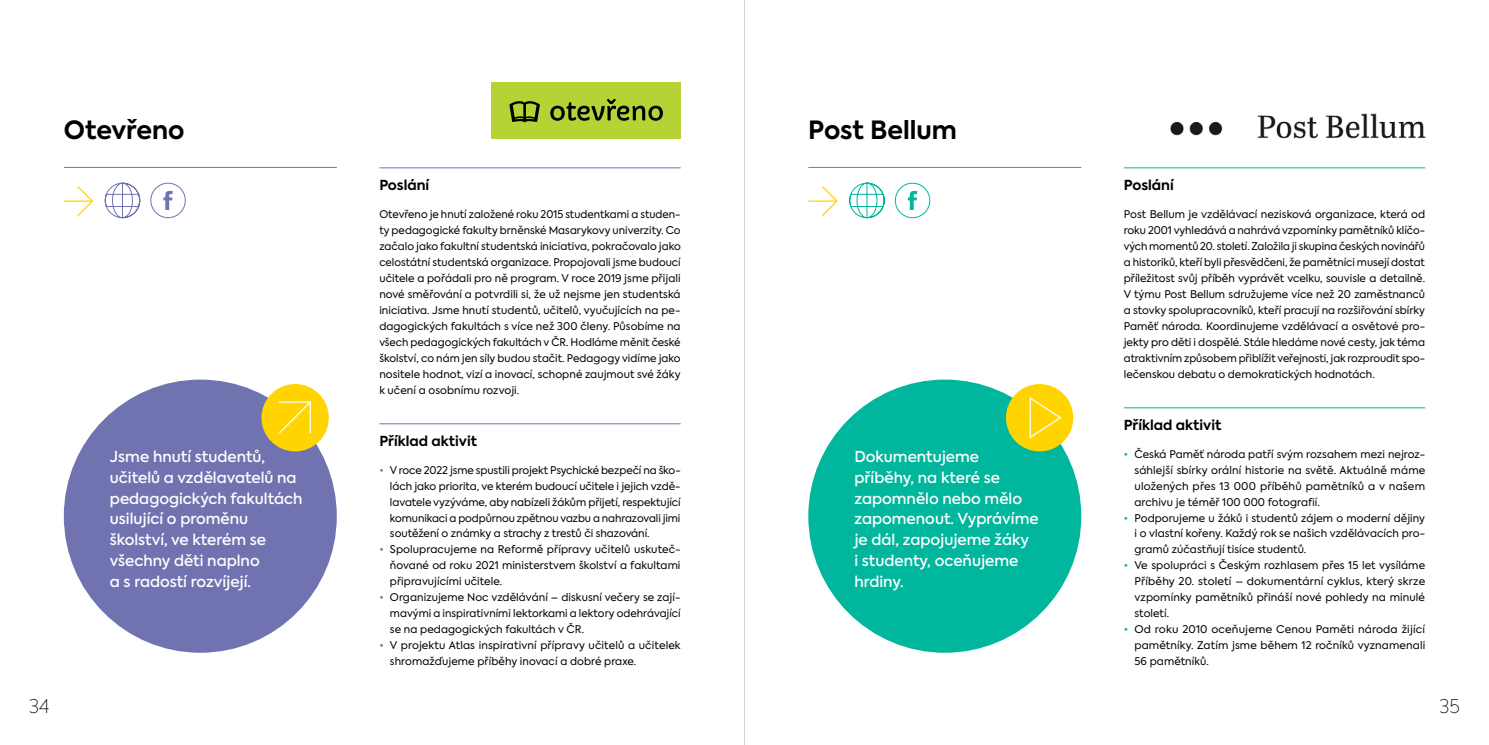
<style>
.page{position:relative;width:1489px;height:745px;background:#fff}
.page>*{position:absolute;margin:0;border:0;box-sizing:border-box;transform-origin:0 0}
.t1{font:700 25px "Axiforma";letter-spacing:-.005em;color:#000}
.t2{font:100 18.75px "Axiforma";color:#000}
.t3{font:500 15px/20.8px "Axiforma";color:#fff}
.t4{font:700 13.75px "Axiforma";color:#000}
.t5{font:10.5px/16px "Axiforma";letter-spacing:.005em;color:#000;text-align:justify}
.s1{color:#7173b1}
.s2{color:#00b69d}
</style>
<div class="page">
<div style="left:64px;top:379px;width:273px;height:273px;background:#7173b1;border-radius:50%"></div>
<div style="left:261px;top:384px;width:68px;height:67px;background:#ffd400;border-radius:50%"></div>
<hr style="left:379px;top:167px;width:301px;height:1px;background:#7173b1">
<hr style="left:379px;top:423px;width:301px;height:1px;background:#7173b1">
<div style="left:491px;top:82px;width:189px;height:57px;background:#b5d334"></div>
<svg style="left:550px;top:99px;width:113px;height:22px"></svg>
<svg style="left:509px;top:101px;width:31px;height:21px"></svg>
<svg style="left:278px;top:401px;width:33px;height:33px"></svg>
<div style="left:150px;top:182px;width:36px;height:36px;border:1px solid #7173b1;border-radius:50%"></div>
<svg style="left:163px;top:190px;width:10px;height:20px"></svg>
<hr style="left:64px;top:167px;width:273px;height:1px;background:#7173b1">
<svg style="left:77px;top:186px;width:17px;height:30px"></svg>
<hr style="left:64px;top:200px;width:28px;height:2px;background:#ffd400">
<svg style="left:104px;top:182px;width:37px;height:36px"></svg>
<img style="left:1170px;top:113px;width:256px;height:26px">
<div style="left:808px;top:379px;width:273px;height:273px;background:#00b69d;border-radius:50%"></div>
<hr style="left:1123px;top:167px;width:301px;height:1px;background:#00b69d">
<hr style="left:1123px;top:407px;width:301px;height:1px;background:#00b69d">
<svg style="left:1002px;top:384px;width:72px;height:70px"></svg>
<div style="left:894px;top:182px;width:36px;height:36px;border:1px solid #00b69d;border-radius:50%"></div>
<svg style="left:907px;top:190px;width:10px;height:20px"></svg>
<hr style="left:808px;top:167px;width:273px;height:1px;background:#00b69d">
<svg style="left:822px;top:186px;width:16px;height:30px"></svg>
<hr style="left:808px;top:200px;width:28px;height:2px;background:#ffd400">
<svg style="left:849px;top:182px;width:36px;height:36px"></svg>
<hr style="left:744px;top:0;width:1px;height:744px;background:#d1d3d4">
<h1 class="t1" style="left:64px;top:113px;width:122px">Otevřeno</h1>
<h3 class="t3" style="left:110px;top:446px;width:194px">Jsme hnutí studentů, učitelů a vzdělavatelů na pedagogických fakultách usilující o proměnu školství, ve kterém se všechny děti naplno<br>a s radostí rozvíjejí.</h3>
<h3 class="t4" style="left:379px;top:176px;width:52px">Poslání</h3>
<p class="t5" style="left:379px;top:206px;width:303px">Otevřeno je hnutí založené roku 2015 studentkami a studen&shy;ty pedagogické fakulty brněnské Masarykovy univerzity. Co začalo jako fakultní studentská iniciativa, pokračovalo jako celostátní studentská organizace. Propojovali jsme budoucí učitele a pořádali pro ně program. V roce 2019 jsme přijali nové směřování a potvrdili si, že už nejsme jen studentská iniciativa. Jsme hnutí studentů, učitelů, vyučujících na pe&shy;dagogických fakultách s více než 300 členy. Působíme na všech pedagogických fakultách v ČR. Hodláme měnit české školství, co nám jen síly budou stačit. Pedagogy vidíme jako nositele hodnot, vizí a inovací, schopné zaujmout své žáky k učení a osobnímu rozvoji.</p>
<h3 class="t4" style="left:379px;top:431px;width:99px">Příklad aktivit</h3>
<p class="t5" style="left:390px;top:461px;width:292px;text-indent:-11px"><span class="s1">•</span> V roce 2022 jsme spustili projekt Psychické bezpečí na ško&shy;lách jako priorita, ve kterém budoucí učitele i jejich vzdě&shy;lavatele vyzýváme, aby nabízeli žákům přijetí, respektující komunikaci a podpůrnou zpětnou vazbu a nahrazovali jimi soutěžení o známky a strachy z trestů či shazování.</p>
<p class="t5" style="left:390px;top:541px;width:292px;text-indent:-11px"><span class="s1">•</span> Spolupracujeme na Reformě přípravy učitelů uskuteč&shy;ňované od roku 2021 ministerstvem školství a fakultami připravujícími učitele.</p>
<p class="t5" style="left:390px;top:589px;width:292px;text-indent:-11px"><span class="s1">•</span> Organizujeme Noc vzdělávání – diskusní večery se zají&shy;mavými a inspirativními lektorkami a lektory odehrávající se na pedagogických fakultách v ČR.</p>
<p class="t5" style="left:390px;top:637px;width:292px;text-indent:-11px"><span class="s1">•</span> V projektu Atlas inspirativní přípravy učitelů a učitelek shromažďujeme příběhy inovací a dobré praxe.</p>
<h1 class="t1" style="left:808px;top:113px;width:150px">Post Bellum</h1>
<h3 class="t3" style="left:854px;top:446px;width:186px">Dokumentujeme příběhy, na které se zapomnělo nebo mělo zapomenout. Vyprávíme je dál, zapojujeme žáky<br>i studenty, oceňujeme hrdiny.</h3>
<h3 class="t4" style="left:1123px;top:176px;width:52px">Poslání</h3>
<p class="t5" style="left:1123px;top:206px;width:303px">Post Bellum je vzdělávací nezisková organizace, která od roku 2001 vyhledává a nahrává vzpomínky pamětníků klíčo&shy;vých momentů 20. století. Založila ji skupina českých novinářů a historiků, kteří byli přesvědčeni, že pamětníci musejí dostat příležitost svůj příběh vyprávět vcelku, souvisle a detailně.<br>V týmu Post Bellum sdružujeme více než 20 zaměstnanců a stovky spolupracovníků, kteří pracují na rozšiřování sbírky Paměť národa. Koordinujeme vzdělávací a osvětové pro&shy;jekty pro děti i dospělé. Stále hledáme nové cesty, jak téma atraktivním způsobem přiblížit veřejnosti, jak rozproudit spo&shy;lečenskou debatu o demokratických hodnotách.</p>
<h3 class="t4" style="left:1123px;top:415px;width:99px">Příklad aktivit</h3>
<p class="t5" style="left:1134px;top:445px;width:292px;text-indent:-11px"><span class="s2">•</span> Česká Paměť národa patří svým rozsahem mezi nejroz&shy;sáhlejší sbírky orální historie na světě. Aktuálně máme uložených přes 13 000 příběhů pamětníků a v našem archivu je téměř 100 000 fotografií.</p>
<p class="t5" style="left:1134px;top:509px;width:292px;text-indent:-11px"><span class="s2">•</span> Podporujeme u žáků i studentů zájem o moderní dějiny i o vlastní kořeny. Každý rok se našich vzdělávacích pro&shy;gramů zúčastňují tisíce studentů.</p>
<p class="t5" style="left:1134px;top:557px;width:292px;text-indent:-11px"><span class="s2">•</span> Ve spolupráci s Českým rozhlasem přes 15 let vysíláme Příběhy 20. století – dokumentární cyklus, který skrze vzpomínky pamětníků přináší nové pohledy na minulé století.</p>
<p class="t5" style="left:1134px;top:621px;width:292px;text-indent:-11px"><span class="s2">•</span> Od roku 2010 oceňujeme Cenou Paměti národa žijící pamětníky. Zatím jsme během 12 ročníků vyznamenali 56 pamětníků.</p>
<h2 class="t2" style="left:29px;top:694px;width:22px">34</h2>
<h2 class="t2" style="left:1439px;top:694px;width:22px">35</h2>
</div>
